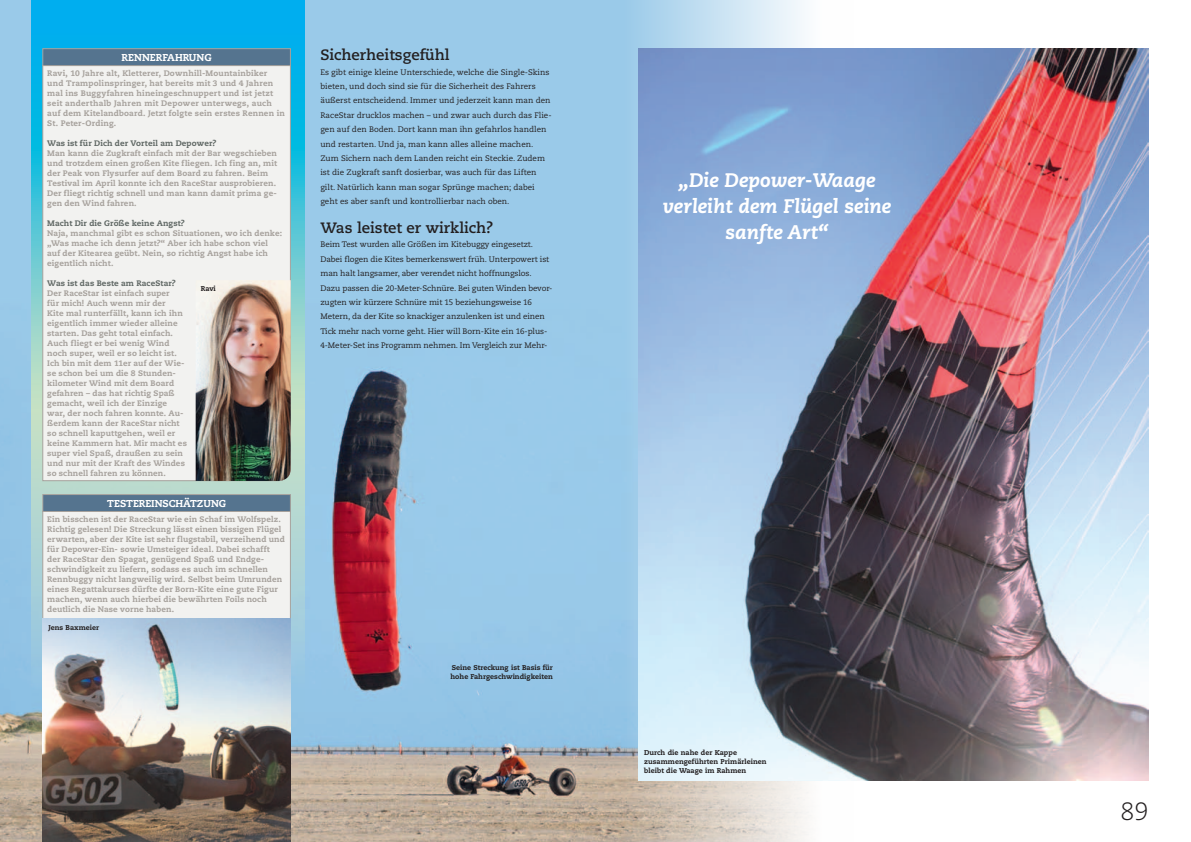
<style>
.page{position:relative;width:1191px;height:842px;background:#fff}
.page>*{position:absolute;margin:0;border:0;box-sizing:border-box;transform-origin:0 0}
.t1{font:300 25px "Caecilia LT Std";color:#231f20}
.t2{font:italic 800 19.6px/26px "Caecilia LT Std";color:#fff;text-align:center}
.ZÜ{font:700 15px "Caecilia LT Std";color:#231f20}
.t3{font:800 10px "Caecilia LT Std";letter-spacing:-.005em;color:#fff}
.Kastentext{font:800 8px/10px "Caecilia LT Std";letter-spacing:.01em;color:#a7a29d}
.Copy{font:8px/14.4px "Caecilia LT Std";color:#231f20}
.Kastentext-2{font:800 8px "Caecilia LT Std";letter-spacing:.01em;color:#606865}
.BU{font:800 7px/9px "Caecilia LT Std";color:#231f20}
</style>
<div class="page">
<img style="left:0;top:0;width:853px;height:842px">
<img style="left:638px;top:48px;width:510px;height:732px">
<svg style="left:31px;top:0;width:274px;height:842px"></svg>
<div style="left:42px;top:511px;width:249px;height:222px;background:#f2f2f0"></div>
<div style="left:43px;top:494px;width:247px;height:17px;background:#55748f"></div>
<div style="left:43px;top:494px;width:248px;height:18px;border:1px solid #a7a29d"></div>
<img style="left:43px;top:619px;width:248px;height:223px">
<div style="left:42px;top:65px;width:249px;height:416px;background:#f2f2f0"></div>
<div style="left:43px;top:49px;width:247px;height:17px;background:#55748f"></div>
<div style="left:43px;top:48px;width:248px;height:18px;border:1px solid #a7a29d"></div>
<img style="left:196px;top:280px;width:95px;height:201px">
<p class="t3" style="left:122px;top:51px;width:91px">RENNERFAHRUNG</p>
<p class="Kastentext" style="left:47px;top:68px;width:239px">Ravi, 10 Jahre alt, Kletterer, Downhill-Mountainbiker und Trampolinspringer, hat bereits mit 3 und 4 Jahren mal ins Buggyfahren hineingeschnuppert und ist jetzt seit anderthalb Jahren mit Depower unterwegs, auch auf dem Kitelandboard. Jetzt folgte sein erstes Rennen in St. Peter-Ording.</p>
<p class="Kastentext-2" style="left:47px;top:138px;width:170px">Was ist für Dich der Vorteil am Depower?</p>
<p class="Kastentext" style="left:47px;top:148px;width:231px">Man kann die Zugkraft einfach mit der Bar wegschieben und trotzdem einen großen Kite fliegen. Ich fing an, mit der Peak von Flysurfer auf dem Board zu fahren. Beim Testival im April konnte ich den RaceStar ausprobieren.<br>Der fliegt richtig schnell und man kann damit prima ge&shy;gen den Wind fahren.</p>
<p class="Kastentext-2" style="left:47px;top:218px;width:139px">Macht Dir die Größe keine Angst?</p>
<p class="Kastentext" style="left:47px;top:228px;width:236px">Naja, manchmal gibt es schon Situationen, wo ich denke: „Was mache ich denn jetzt?“ Aber ich habe schon viel auf der Kitearea geübt. Nein, so richtig Angst habe ich eigentlich nicht.</p>
<p class="Kastentext-2" style="left:47px;top:278px;width:130px">Was ist das Beste am RaceStar?</p>
<p class="Kastentext" style="left:47px;top:288px;width:141px">Der RaceStar ist einfach super<br>für mich! Auch wenn mir der<br>Kite mal runterfällt, kann ich ihn eigentlich immer wieder alleine starten. Das geht total einfach.<br>Auch fliegt er bei wenig Wind noch super, weil er so leicht ist.<br>Ich bin mit dem 11er auf der Wie&shy;se schon bei um die 8 Stunden&shy;kilometer Wind mit dem Board gefahren – das hat richtig Spaß gemacht, weil ich der Einzige<br>war, der noch fahren konnte. Au&shy;ßerdem kann der RaceStar nicht so schnell kaputtgehen, weil er keine Kammern hat. Mir macht es super viel Spaß, draußen zu sein und nur mit der Kraft des Windes so schnell fahren zu können.</p>
<p class="BU" style="left:201px;top:284px;width:16px">Ravi</p>
<p class="t3" style="left:107px;top:497px;width:120px">TESTEREINSCHÄTZUNG</p>
<p class="Kastentext" style="left:47px;top:514px;width:239px">Ein bisschen ist der RaceStar wie ein Schaf im Wolfspelz.<br>Richtig gelesen! Die Streckung lässt einen bissigen Flügel erwarten, aber der Kite ist sehr flugstabil, verzeihend und für Depower-Ein- sowie Umsteiger ideal. Dabei schafft<br>der RaceStar den Spagat, genügend Spaß und Endge&shy;schwindigkeit zu liefern, sodass es auch im schnellen Rennbuggy nicht langweilig wird. Selbst beim Umrunden eines Regattakurses dürfte der Born-Kite eine gute Figur machen, wenn auch hierbei die bewährten Foils noch deutlich die Nase vorne haben.</p>
<p class="BU" style="left:48px;top:623px;width:52px">Jens Baxmeier</p>
<p class="ZÜ" style="left:320px;top:46px;width:131px">Sicherheitsgefühl</p>
<p class="Copy" style="left:320px;top:65px;width:233px">Es gibt einige kleine Unterschiede, welche die Single-Skins bieten, und doch sind sie für die Sicherheit des Fahrers äußerst entscheidend. Immer und jederzeit kann man den RaceStar drucklos machen – und zwar auch durch das Flie&shy;gen auf den Boden. Dort kann man ihn gefahrlos handlen und restarten. Und ja, man kann alles alleine machen.<br>Zum Sichern nach dem Landen reicht ein Steckie. Zudem ist die Zugkraft sanft dosierbar, was auch für das Liften gilt. Natürlich kann man sogar Sprünge machen; dabei geht es aber sanft und kontrollierbar nach oben.</p>
<p class="ZÜ" style="left:320px;top:219px;width:174px">Was leistet er wirklich?</p>
<p class="Copy" style="left:320px;top:237px;width:234px">Beim Test wurden alle Größen im Kitebuggy eingesetzt.<br>Dabei flogen die Kites bemerkenswert früh. Unterpowert ist man halt langsamer, aber verendet nicht hoffnungslos.<br>Dazu passen die 20-Meter-Schnüre. Bei guten Winden bevor&shy;zugten wir kürzere Schnüre mit 15 beziehungsweise 16<br>Metern, da der Kite so knackiger anzulenken ist und einen Tick mehr nach vorne geht. Hier will Born-Kite ein 16-plus-4-Meter-Set ins Programm nehmen. Im Vergleich zur Mehr-</p>
<p class="BU" style="left:450px;top:663px;width:104px">Seine Streckung ist Basis für hohe Fahrgeschwindigkeiten</p>
<p class="t2" style="left:662px;top:167px;width:230px">„Die Depower-Waage verleiht dem Flügel seine sanfte Art“</p>
<p class="BU" style="left:644px;top:748px;width:124px">Durch die nahe der Kappe zusammengeführten Primärleinen bleibt die Waage im Rahmen</p>
<p class="t1" style="left:1120px;top:797px;width:29px">89</p>
</div>
